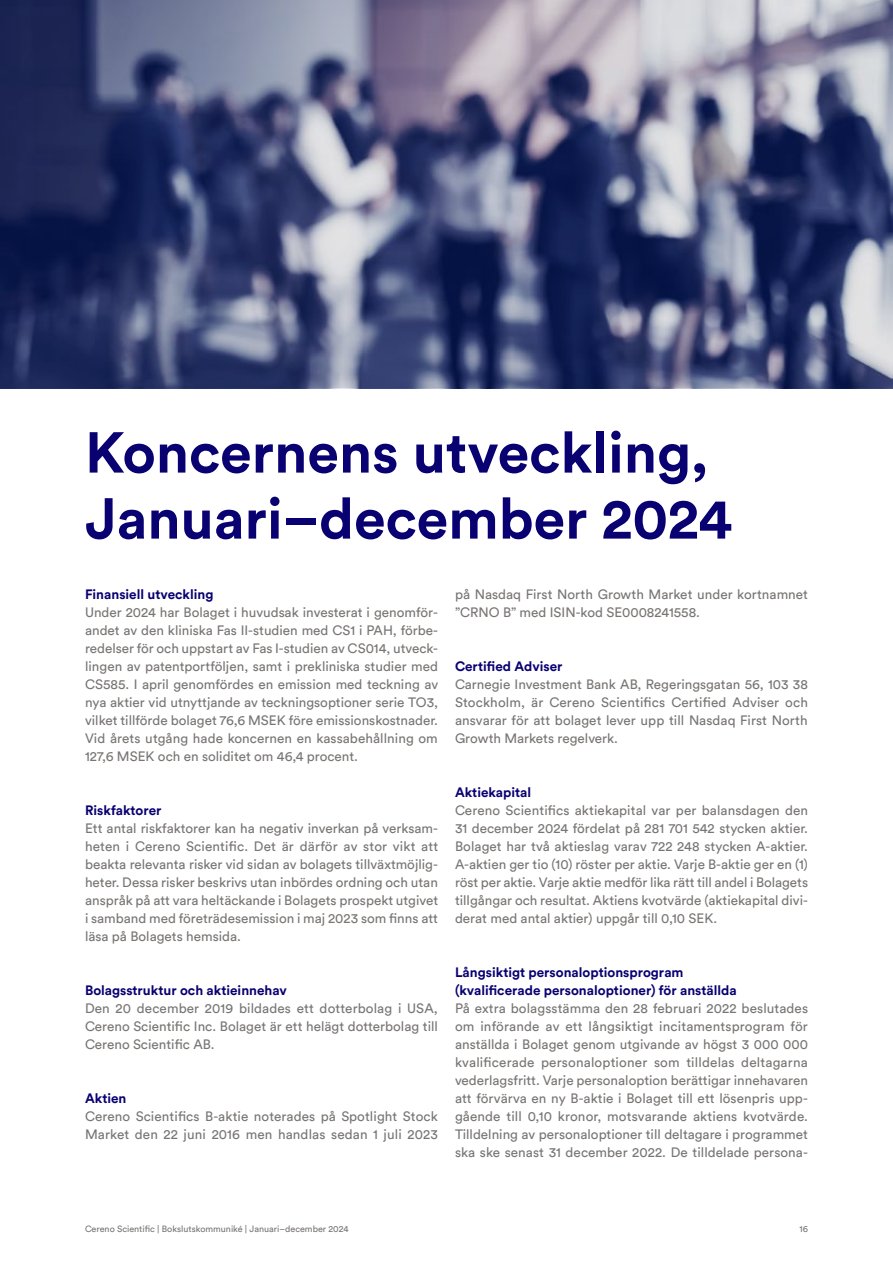
<style>
.page{position:relative;width:893px;height:1263px;background:#fff}
.page>*{position:absolute;margin:0;border:0;box-sizing:border-box;transform-origin:0 0}
.H1_1{font:700 57px/66px "Circular Std";color:#090072}
.t1{font:13.5px/18px "Circular Std";color:#787573;text-align:justify}
.t2{font:700 13.5px/18px "Circular Std";color:#090072}
.t3{font:9px "Circular Std";color:#787573}
</style>
<div class="page">
<svg style="left:0;top:0;width:893px;height:388px;background:#596083"></svg>
<p class="H1_1" style="left:85px;top:418px;width:649px">Koncernens utveckling,<br>Januari–december 2024</p>
<h3 class="t2" style="left:85px;top:585px;width:130px">Finansiell utveckling</h3>
<p class="t1" style="left:85px;top:603px;width:355px">Under 2024 har Bolaget i huvudsak investerat i genomför&shy;andet av den kliniska Fas II-studien med CS1 i PAH, förbe&shy;redelser för och uppstart av Fas I-studien av CS014, utveck&shy;lingen av patentportföljen, samt i prekliniska studier med CS585. I april genomfördes en emission med teckning av nya aktier vid utnyttjande av teckningsoptioner serie TO3, vilket tillförde bolaget 76,6 MSEK före emissionskostnader.<br>Vid årets utgång hade koncernen en kassabehållning om 127,6 MSEK och en soliditet om 46,4 procent.</p>
<h3 class="t2" style="left:85px;top:801px;width:78px">Riskfaktorer</h3>
<p class="t1" style="left:85px;top:819px;width:355px">Ett antal riskfaktorer kan ha negativ inverkan på verksam&shy;heten i Cereno Scientific. Det är därför av stor vikt att beakta relevanta risker vid sidan av bolagets tillväxtmöjlig&shy;heter. Dessa risker beskrivs utan inbördes ordning och utan anspråk på att vara heltäckande i Bolagets prospekt utgivet i samband med företrädesemission i maj 2023 som finns att läsa på Bolagets hemsida.</p>
<h3 class="t2" style="left:85px;top:981px;width:203px">Bolagsstruktur och aktieinnehav</h3>
<p class="t1" style="left:85px;top:999px;width:354px">Den 20 december 2019 bildades ett dotterbolag i USA, Cereno Scientific Inc. Bolaget är ett helägt dotterbolag till Cereno Scientific AB.</p>
<h3 class="t2" style="left:85px;top:1089px;width:43px">Aktien</h3>
<p class="t1" style="left:85px;top:1107px;width:354px">Cereno Scientifics B-aktie noterades på Spotlight Stock<br>Market den 22 juni 2016 men handlas sedan 1 juli 2023</p>
<p class="t1" style="left:455px;top:585px;width:355px">på Nasdaq First North Growth Market under kortnamnet ”CRNO B” med ISIN-kod SE0008241558.</p>
<h3 class="t2" style="left:455px;top:657px;width:109px">Certified Adviser</h3>
<p class="t1" style="left:455px;top:675px;width:355px">Carnegie Investment Bank AB, Regeringsgatan 56, 103 38<br>Stockholm, är Cereno Scientifics Certified Adviser och ansvarar för att bolaget lever upp till Nasdaq First North Growth Markets regelverk.</p>
<h3 class="t2" style="left:455px;top:783px;width:78px">Aktiekapital</h3>
<p class="t1" style="left:455px;top:801px;width:355px">Cereno Scientifics aktiekapital var per balansdagen den 31 december 2024 fördelat på 281 701 542 stycken aktier.<br>Bolaget har två aktieslag varav 722 248 stycken A-aktier.<br>A-aktien ger tio (10) röster per aktie. Varje B-aktie ger en (1) röst per aktie. Varje aktie medför lika rätt till andel i Bolagets tillgångar och resultat. Aktiens kvotvärde (aktiekapital divi&shy;derat med antal aktier) uppgår till 0,10 SEK.</p>
<h3 class="t2" style="left:455px;top:963px;width:283px">Långsiktigt personaloptionsprogram (kvalificerade personaloptioner) för anställda</h3>
<p class="t1" style="left:455px;top:999px;width:355px">På extra bolagsstämma den 28 februari 2022 beslutades om införande av ett långsiktigt incitamentsprogram för anställda i Bolaget genom utgivande av högst 3 000 000 kvalificerade personaloptioner som tilldelas deltagarna vederlagsfritt. Varje personaloption berättigar innehavaren att förvärva en ny B-aktie i Bolaget till ett lösenpris upp&shy;gående till 0,10 kronor, motsvarande aktiens kvotvärde.<br>Tilldelning av personaloptioner till deltagare i programmet ska ske senast 31 december 2022. De tilldelade persona-</p>
<p class="t3" style="left:85px;top:1223px;width:265px">Cereno Scientific | Bokslutskommuniké | Januari–december 2024</p>
<p class="t3" style="left:799px;top:1223px;width:10px">16</p>
</div>
